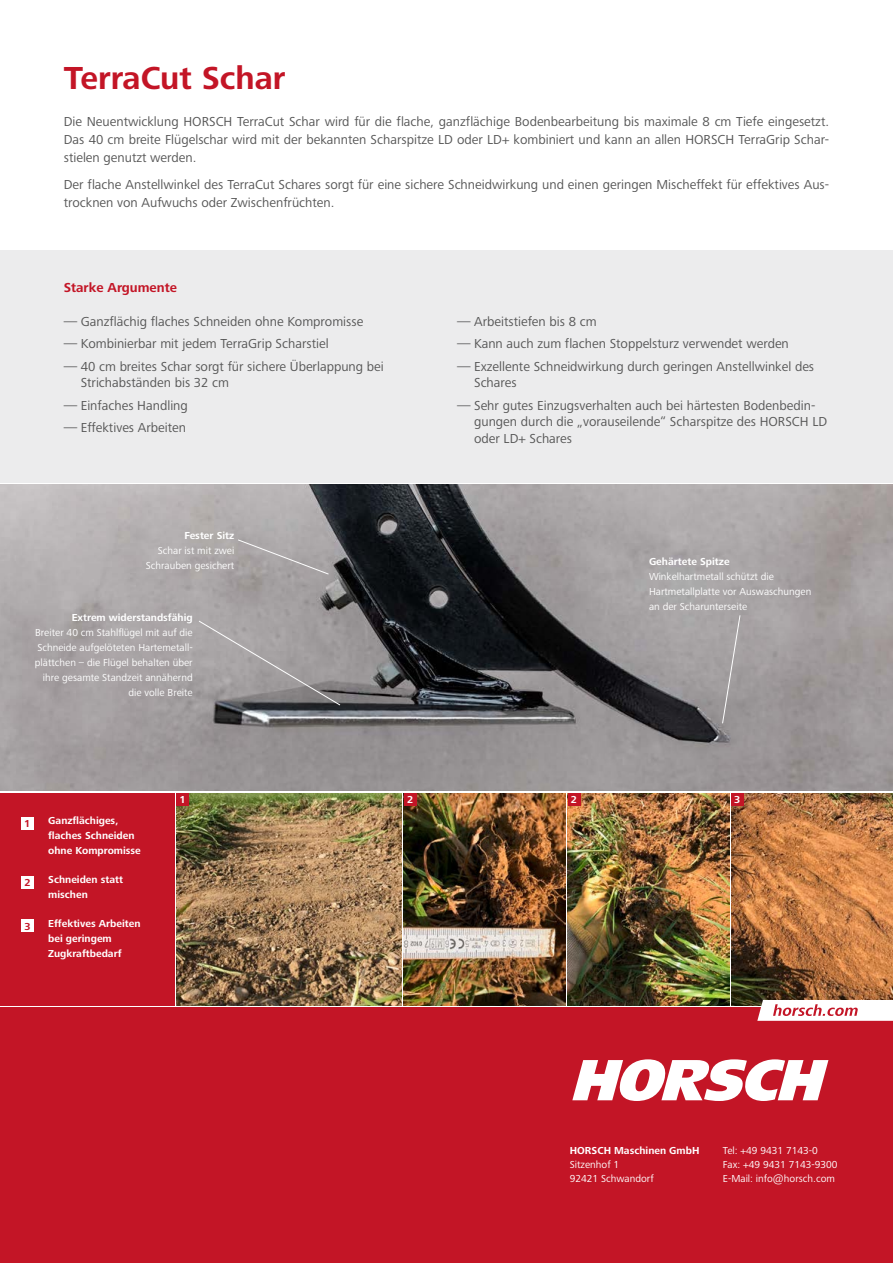
<style>
.page{position:relative;width:893px;height:1263px;background:#fff}
.page>*{position:absolute;margin:0;border:0;box-sizing:border-box;transform-origin:0 0}
.t1{font:700 33px "Frutiger Next LTW1 G";color:#c31526}
.t2{font:13.5px/22.5px "Frutiger Next LTW1 G";color:#565656}
.t3{font:700 13.5px "Frutiger Next LTW1 G";color:#c31526}
.t4{font:10.5px/15px "Frutiger Next LTW1 G";color:#fff}
.t5{font:700 10.5px/15px "Frutiger Next LTW1 G";color:#fff}
.t6{font:700 10.5px "Frutiger Next LTW1 G";color:#c31526}
</style>
<div class="page">
<div style="left:0;top:1008px;width:893px;height:255px;background:#c31526"></div>
<svg style="left:572px;top:1059px;width:256px;height:42px"></svg>
<div style="left:0;top:793px;width:174px;height:213px;background:#c31526"></div>
<img style="left:176px;top:793px;width:226px;height:213px">
<img style="left:0;top:485px;width:893px;height:306px">
<div style="left:176px;top:793px;width:13px;height:13px;background:#c31526"></div>
<img style="left:404px;top:793px;width:162px;height:213px">
<div style="left:404px;top:793px;width:13px;height:13px;background:#c31526"></div>
<img style="left:731px;top:793px;width:162px;height:213px">
<img style="left:568px;top:793px;width:161px;height:213px">
<svg style="left:757px;top:1000px;width:136px;height:21px"></svg>
<div style="left:731px;top:793px;width:13px;height:13px;background:#c31526"></div>
<div style="left:568px;top:793px;width:12px;height:13px;background:#c31526"></div>
<div style="left:0;top:250px;width:893px;height:233px;background:#ececed"></div>
<div style="left:21px;top:817px;width:13px;height:13px;background:#fff"></div>
<div style="left:21px;top:876px;width:13px;height:12px;background:#fff"></div>
<div style="left:21px;top:919px;width:13px;height:13px;background:#fff"></div>
<svg style="left:198px;top:620px;width:143px;height:85px;background:#9d9a9b"></svg>
<svg style="left:722px;top:615px;width:18px;height:109px;background:#a6a2a3"></svg>
<svg style="left:238px;top:539px;width:91px;height:35px;background:#aba7a8"></svg>
<h1 class="t1" style="left:64px;top:59px;width:223px">TerraCut Schar</h1>
<p class="t2" style="left:64px;top:113px;width:767px;line-height:18px;text-align:justify">Die Neuentwicklung HORSCH TerraCut Schar wird für die flache, ganzflächige Bodenbearbeitung bis maximale 8 cm Tiefe eingesetzt.<br>Das 40 cm breite Flügelschar wird mit der bekannten Scharspitze LD oder LD+ kombiniert und kann an allen HORSCH TerraGrip Schar&shy;stielen genutzt werden.</p>
<p class="t2" style="left:64px;top:176px;width:767px;line-height:18px">Der flache Anstellwinkel des TerraCut Schares sorgt für eine sichere Schneidwirkung und einen geringen Mischeffekt für effektives Aus&shy;trocknen von Aufwuchs oder Zwischenfrüchten.</p>
<p class="t3" style="left:64px;top:279px;width:115px">Starke Argumente</p>
<p class="t2" style="left:64px;top:310px;width:321px">― Ganzflächig flaches Schneiden ohne Kompromisse<br>― Kombinierbar mit jedem TerraGrip Scharstiel<br>― 40 cm breites Schar sorgt für sichere Überlappung bei</p>
<p class="t2" style="left:64px;top:372px;width:167px;text-indent:17px">Strichabständen bis 32 cm ― Einfaches Handling<br>― Effektives Arbeiten</p>
<p class="t2" style="left:457px;top:310px;width:359px">― Arbeitstiefen bis 8 cm<br>― Kann auch zum flachen Stoppelsturz verwendet werden<br>― Exzellente Schneidwirkung durch geringen Anstellwinkel des</p>
<p class="t2" style="left:457px;top:372px;width:360px;text-indent:17px">Schares<br>― Sehr gutes Einzugsverhalten auch bei härtesten Bodenbedin-</p>
<p class="t2" style="left:474px;top:414px;width:355px;line-height:16.5px">gungen durch die „vorauseilende“ Scharspitze des HORSCH LD oder LD+ Schares</p>
<p class="t5" style="left:184px;top:528px;width:52px">Fester Sitz</p>
<p class="t4" style="left:146px;top:543px;width:90px;text-align:right">Schar ist mit zwei<br>Schrauben gesichert</p>
<p class="t5" style="left:649px;top:554px;width:82px">Gehärtete Spitze</p>
<p class="t4" style="left:649px;top:569px;width:164px">Winkelhartmetall schützt die<br>Hartmetallplatte vor Auswaschungen an der Scharunterseite</p>
<p class="t5" style="left:72px;top:610px;width:122px">Extrem widerstandsfähig</p>
<p class="t4" style="left:35px;top:625px;width:159px;text-align:right">Breiter 40 cm Stahlflügel mit auf die<br>Schneide aufgelöteten Hartemetall&shy;plättchen – die Flügel behalten über ihre gesamte Standzeit annähernd die volle Breite</p>
<p class="t5" style="left:179px;top:792px;width:8px">1</p>
<p class="t5" style="left:407px;top:792px;width:8px">2</p>
<p class="t5" style="left:571px;top:792px;width:8px">2</p>
<p class="t5" style="left:734px;top:792px;width:8px">3</p>
<p class="t6" style="left:24px;top:817px;width:8px">1</p>
<p class="t5" style="left:48px;top:814px;width:94px">Ganzflächiges, flaches Schneiden ohne Kompromisse</p>
<p class="t6" style="left:25px;top:876px;width:8px">2</p>
<p class="t5" style="left:48px;top:873px;width:76px">Schneiden statt mischen</p>
<p class="t6" style="left:25px;top:920px;width:8px">3</p>
<p class="t5" style="left:48px;top:916px;width:94px">Effektives Arbeiten bei geringem<br>Zugkraftbedarf</p>
<p class="t5" style="left:570px;top:1143px;width:131px">HORSCH Maschinen GmbH</p>
<p class="t4" style="left:570px;top:1158px;width:85px;line-height:14.2px">Sitzenhof 1<br>92421 Schwandorf</p>
<p class="t4" style="left:723px;top:1143px;width:116px;line-height:14.2px">Tel: +49 9431 7143-0<br>Fax: +49 9431 7143-9300<br>E-Mail: info@horsch.com</p>
</div>
